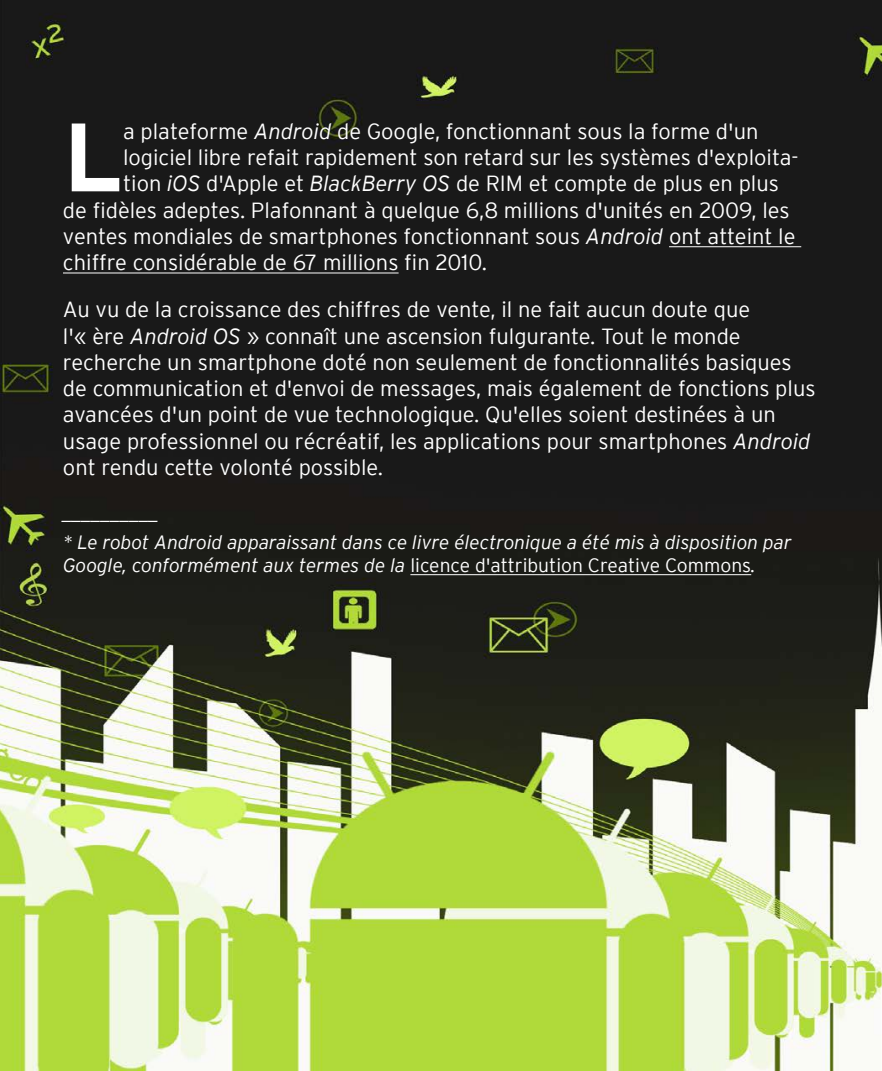
<style>
.page{position:relative;width:882px;height:1071px;background:#fff}
.page>*{position:absolute;margin:0;border:0;box-sizing:border-box;transform-origin:0 0}
.t1{font:700 96.95px "Interstate";color:#fff}
.t2{font:300 21.88px/26.2px "Interstate";color:#fff}
.t3{font:italic 300 19.25px/30.1px "Interstate";color:#fff}
.t4{font:300 19.25px "Interstate";color:#fff}
.s1{font-style:italic}
</style>
<div class="page">
<img style="left:0;top:0;width:882px;height:1071px">
<hr style="left:669px;top:246px;width:132px;height:1px;background:#fff">
<hr style="left:63px;top:273px;width:336px;height:1px;background:#fff">
<hr style="left:410px;top:574px;width:341px;height:1px;background:#fff">
<h1 class="t1" style="left:63px;top:103px;width:62px">L</h1>
<p class="t2" style="left:123px;top:118px;width:637px">a plateforme <span class="s1">Android</span> de Google, fonctionnant sous la forme d'un</p>
<p class="t2" style="left:123px;top:144px;width:677px">logiciel libre refait rapidement son retard sur les systèmes d'exploita-</p>
<p class="t2" style="left:123px;top:170px;width:657px">tion <span class="s1">iOS</span> d'Apple et <span class="s1">BlackBerry OS</span> de RIM et compte de plus en plus</p>
<p class="t2" style="left:63px;top:197px;width:728px">de fidèles adeptes. Plafonnant à quelque 6,8 millions d'unités en 2009, les</p>
<p class="t2" style="left:63px;top:223px;width:734px">ventes mondiales de smartphones fonctionnant sous <span class="s1">Android</span> ont atteint le</p>
<p class="t2" style="left:63px;top:249px;width:426px">chiffre considérable de 67 millions fin 2010.</p>
<p class="t2" style="left:63px;top:296px;width:754px">Au vu de la croissance des chiffres de vente, il ne fait aucun doute que<br>l'« ère <span class="s1">Android OS</span> » connaît une ascension fulgurante. Tout le monde recherche un smartphone doté non seulement de fonctionnalités basiques de communication et d'envoi de messages, mais également de fonctions plus avancées d'un point de vue technologique. Qu'elles soient destinées à un usage professionnel ou récréatif, les applications pour smartphones <span class="s1">Android </span>ont rendu cette volonté possible.</p>
<p class="t3" style="left:63px;top:497px;width:730px">__________<br>* Le robot Android apparaissant dans ce livre électronique a été mis à disposition par</p>
<p class="t4" style="left:63px;top:555px;width:694px"><span class="s1">Google, conformément aux termes de la</span> licence d'attribution Creative Commons<span class="s1">.</span></p>
</div>
